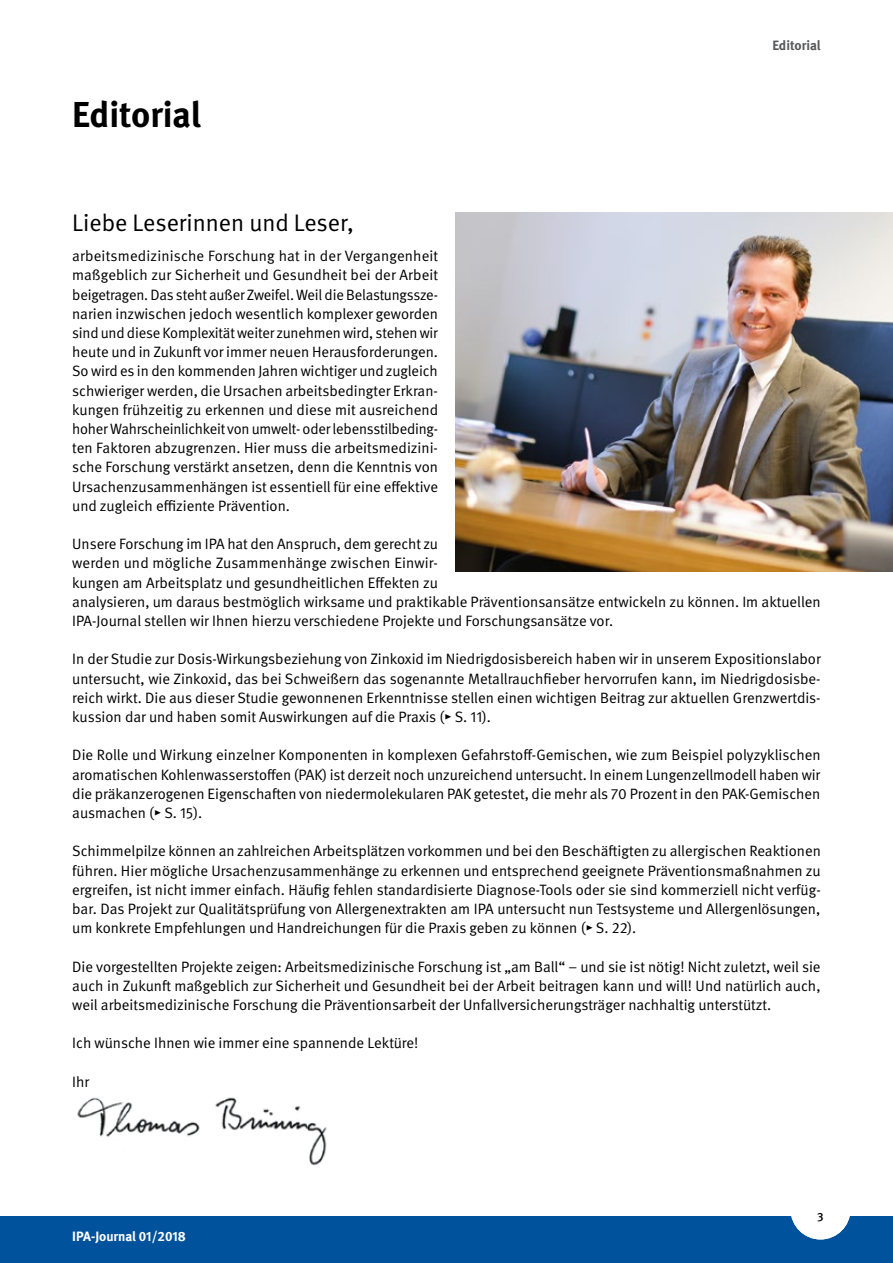
<style>
.page{position:relative;width:893px;height:1263px;background:#fff}
.page>*{position:absolute;margin:0;border:0;box-sizing:border-box;transform-origin:0 0}
.t1{font:700 36px "DGUV Meta";letter-spacing:-.005em;color:#000}
.t2{font:24px "DGUV Meta";color:#000}
.t3{font:15px/19.2px "DGUV Meta";color:#000;text-align:justify}
.t4{font:700 13.5px "DGUV Meta";letter-spacing:-.005em;color:#fff}
.t5{font:700 13.5px "DGUV Meta";color:#58595b}
.t6{font:500 13.5px "DGUV Meta";color:#000}
</style>
<div class="page">
<div style="left:0;top:1216px;width:893px;height:47px;background:#00529c"></div>
<div style="left:791px;top:1179px;width:59px;height:60px;background:#fff;border-radius:50%"></div>
<img style="left:455px;top:213px;width:438px;height:358px">
<img style="left:77px;top:1097px;width:250px;height:68px">
<h1 class="t1" style="left:72px;top:93px;width:130px">Editorial</h1>
<p class="t5" style="left:772px;top:37px;width:50px">Editorial</p>
<h2 class="t2" style="left:72px;top:208px;width:283px">Liebe Leserinnen und Leser,</h2>
<p class="t3" style="left:72px;top:247px;width:367px">arbeitsmedizinische Forschung hat in der Vergangenheit maßgeblich zur Sicherheit und Gesundheit bei der Arbeit beigetragen. Das steht außer Zweifel. Weil die Belastungssze&shy;narien inzwischen jedoch wesentlich komplexer geworden sind und diese Komplexität weiter zunehmen wird, stehen wir heute und in Zukunft vor immer neuen Herausforderungen.<br>So wird es in den kommenden Jahren wichtiger und zugleich schwieriger werden, die Ursachen arbeitsbedingter Erkran&shy;kungen frühzeitig zu erkennen und diese mit ausreichend hoher Wahrscheinlichkeit von umwelt- oder lebensstilbeding&shy;ten Faktoren abzugrenzen. Hier muss die arbeitsmedizini&shy;sche Forschung verstärkt ansetzen, denn die Kenntnis von Ursachenzusammenhängen ist essentiell für eine effektive und zugleich effiziente Prävention.</p>
<p class="t3" style="left:72px;top:535px;width:750px;text-align:left">Unsere Forschung im IPA hat den Anspruch, dem gerecht zu<br>werden und mögliche Zusammenhänge zwischen Einwir-<br>kungen am Arbeitsplatz und gesundheitlichen Effekten zu<br>analysieren, um daraus bestmöglich wirksame und praktikable Präventionsansätze entwickeln zu können. Im aktuellen IPA-Journal stellen wir Ihnen hierzu verschiedene Projekte und Forschungsansätze vor.</p>
<p class="t3" style="left:72px;top:650px;width:750px">In der Studie zur Dosis-Wirkungsbeziehung von Zinkoxid im Niedrigdosisbereich haben wir in unserem Expositionslabor untersucht, wie Zinkoxid, das bei Schweißern das sogenannte Metallrauchfieber hervorrufen kann, im Niedrigdosisbe&shy;reich wirkt. Die aus dieser Studie gewonnenen Erkenntnisse stellen einen wichtigen Beitrag zur aktuellen Grenzwertdis&shy;kussion dar und haben somit Auswirkungen auf die Praxis (▸ S. 11).</p>
<p class="t3" style="left:72px;top:746px;width:750px">Die Rolle und Wirkung einzelner Komponenten in komplexen Gefahrstoff-Gemischen, wie zum Beispiel polyzyklischen aromatischen Kohlenwasserstoffen (PAK) ist derzeit noch unzureichend untersucht. In einem Lungenzellmodell haben wir die präkanzerogenen Eigenschaften von niedermolekularen PAK getestet, die mehr als 70 Prozent in den PAK-Gemischen ausmachen (▸ S. 15).</p>
<p class="t3" style="left:72px;top:842px;width:750px">Schimmelpilze können an zahlreichen Arbeitsplätzen vorkommen und bei den Beschäftigten zu allergischen Reaktionen führen. Hier mögliche Ursachenzusammenhänge zu erkennen und entsprechend geeignete Präventionsmaßnahmen zu ergreifen, ist nicht immer einfach. Häufig fehlen standardisierte Diagnose-Tools oder sie sind kommerziell nicht verfüg&shy;bar. Das Projekt zur Qualitätsprüfung von Allergenextrakten am IPA untersucht nun Testsysteme und Allergenlösungen, um konkrete Empfehlungen und Handreichungen für die Praxis geben zu können (▸ S. 22).</p>
<p class="t3" style="left:72px;top:957px;width:750px">Die vorgestellten Projekte zeigen: Arbeitsmedizinische Forschung ist „am Ball“ – und sie ist nötig! Nicht zuletzt, weil sie auch in Zukunft maßgeblich zur Sicherheit und Gesundheit bei der Arbeit beitragen kann und will! Und natürlich auch, weil arbeitsmedizinische Forschung die Präventionsarbeit der Unfallversicherungsträger nachhaltig unterstützt.</p>
<p class="t3" style="left:72px;top:1034px;width:348px">Ich wünsche Ihnen wie immer eine spannende Lektüre!</p>
<p class="t3" style="left:72px;top:1072px;width:18px">Ihr</p>
<p class="t4" style="left:72px;top:1228px;width:115px">IPA-Journal 01/2018</p>
<p class="t6" style="left:817px;top:1209px;width:9px">3</p>
</div>
